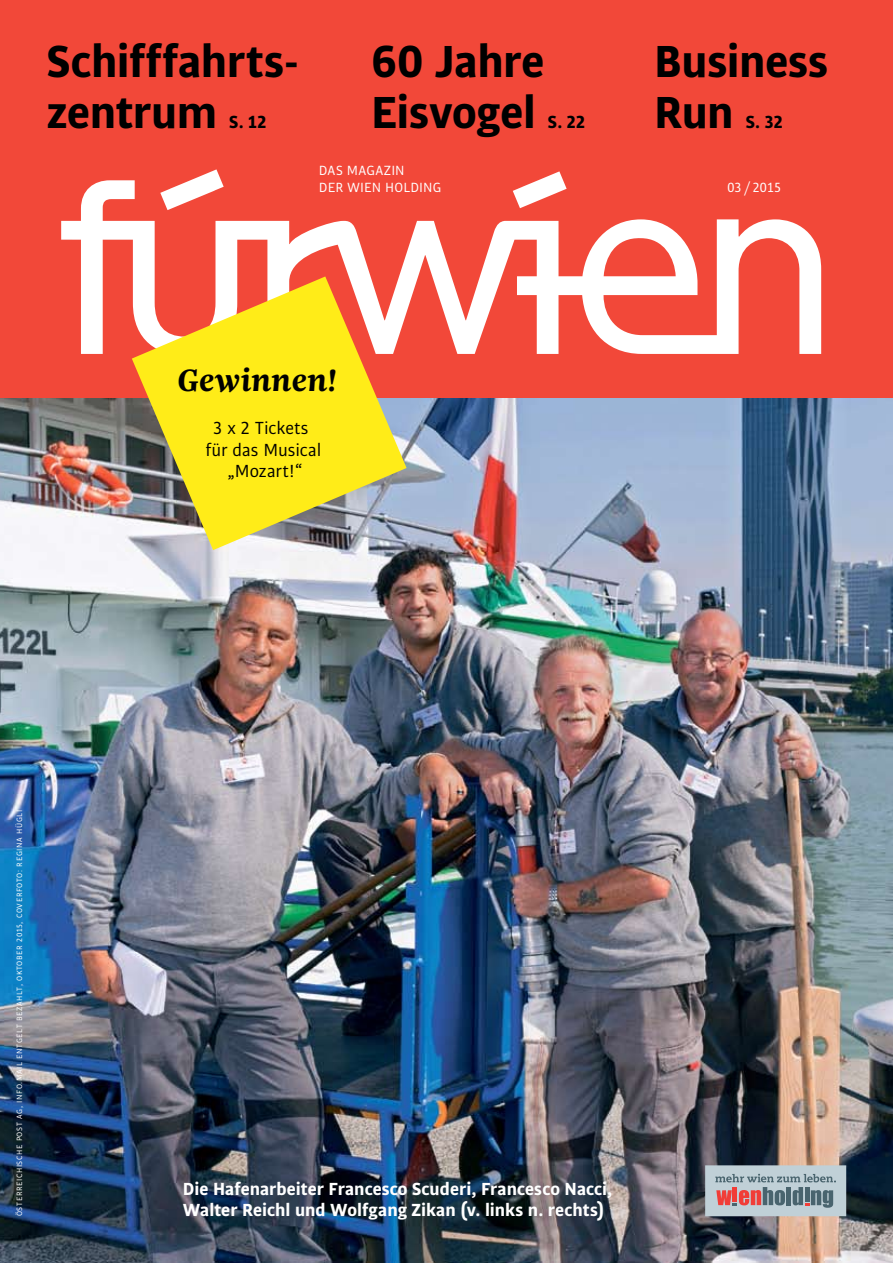
<style>
.page{position:relative;width:893px;height:1263px;background:#fff}
.page>*{position:absolute;margin:0;border:0;box-sizing:border-box;transform-origin:0 0}
.t1{font:700 48px/51px "Bulo";letter-spacing:-.01em;color:#000}
.t2{font:italic 700 33px "Trola Text";color:#000}
.t3{font:700 18.75px/21.6px "Bulo";color:#fff}
.t4{font:18.75px/21.6px "Bulo";color:#000;text-align:center}
.t5{font:700 18.75px "Bulo";color:#000}
.t6{font:14.25px/17.1px "Bulo";letter-spacing:.01em;color:#fff}
.t7{font:8.25px "Bulo";letter-spacing:.075em;color:#fff}
</style>
<div class="page">
<img style="left:0;top:398px;width:893px;height:865px">
<div style="left:0;top:0;width:893px;height:398px;background:#f24839"></div>
<svg style="left:61px;top:169px;width:760px;height:185px"></svg>
<svg style="left:132px;top:276px;width:275px;height:274px;background:#e4c54a"></svg>
<svg style="left:705px;top:1165px;width:141px;height:51px;background:#adb0b7"></svg>
<p class="t1" style="left:47px;top:35px;width:254px">Schifffahrts&shy;zentrum</p>
<p class="t5" style="left:229px;top:110px;width:39px">S. 12</p>
<p class="t1" style="left:371px;top:35px;width:175px">60 Jahre<br>Eisvogel</p>
<p class="t5" style="left:548px;top:110px;width:39px">S. 22</p>
<p class="t1" style="left:654px;top:35px;width:176px">Business<br>Run</p>
<p class="t5" style="left:746px;top:110px;width:39px">S. 32</p>
<p class="t6" style="left:319px;top:162px;width:49px">DAS MAGAZIN<br>DER WIEN</p>
<p class="t6" style="left:385px;top:179px;width:42px">HOLDING</p>
<p class="t6" style="left:727px;top:179px;width:55px">03 / 2015</p>
<p class="t2" style="left:177px;top:360px;width:162px">Gewinnen!</p>
<p class="t4" style="left:206px;top:417px;width:117px">3 x 2 Tickets für das Musical „Mozart!“</p>
<p class="t7" style="left:14px;top:1216px;width:408px;rotate:-90deg">ÖSTERREI CHISCHE POST AG, IN FO.MAIL ENTGELT BEZAHLT, oktober 2015, COVERFOTO: regina h ügli</p>
<p class="t3" style="left:183px;top:1177px;width:431px">Die Hafenarbeiter Francesco Scuderi, Francesco Nacci,<br>Walter Reichl und Wolfgang Zikan (v. links n. rechts)</p>
</div>
